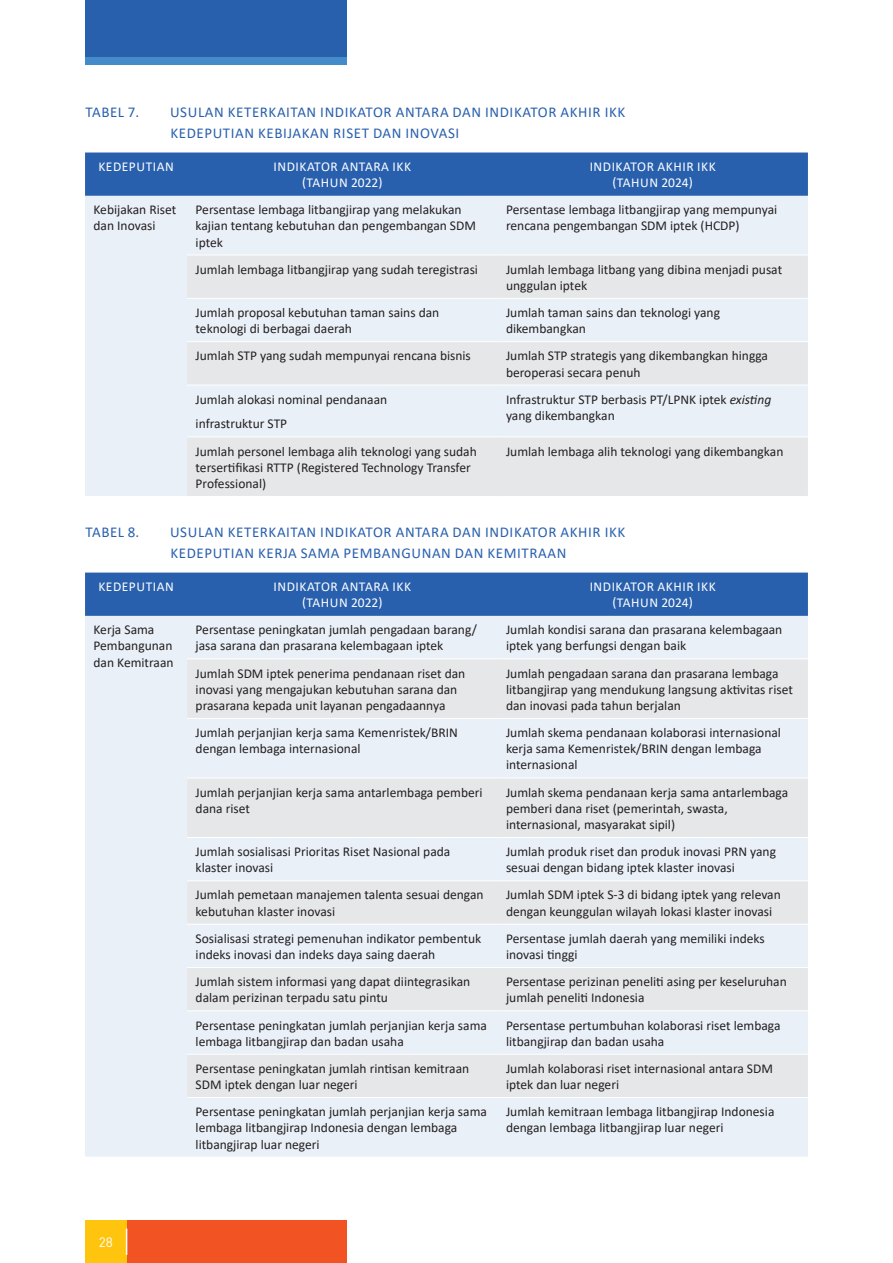
<style>
.page{position:relative;width:893px;height:1263px;background:#fff}
.page>*{position:absolute;margin:0;border:0;box-sizing:border-box;transform-origin:0 0}
.t1{font:15px/21px "Calibri";letter-spacing:.04em;color:#2960ad}
.t2{font:13.5px/16.2px "Calibri";color:#231f20}
.t3{font:13.5px/16.2px "Calibri";letter-spacing:.04em;color:#fff;text-align:center}
.t4{font:13.5px "DIN Pro";color:#fff}
.s1{font-style:italic}
</style>
<div class="page">
<div style="left:85px;top:0;width:262px;height:57px;background:#2960ad"></div>
<div style="left:85px;top:57px;width:262px;height:8px;background:#448bca"></div>
<div style="left:127px;top:1220px;width:220px;height:43px;background:#f15422"></div>
<div style="left:85px;top:1220px;width:42px;height:43px;background:#fec40e"></div>
<svg style="left:126px;top:1228px;width:1px;height:27px"></svg>
<div style="left:85px;top:153px;width:723px;height:43px;background:#2960ad"></div>
<div style="left:85px;top:196px;width:723px;height:300px;background:#eaf0f8"></div>
<svg style="left:187px;top:256px;width:621px;height:240px;background:#e7eaee"></svg>
<hr style="left:187px;top:255px;width:310px;height:1px;background:#fff">
<hr style="left:497px;top:255px;width:311px;height:1px;background:#fff">
<hr style="left:187px;top:298px;width:310px;height:1px;background:#fff">
<hr style="left:497px;top:298px;width:311px;height:1px;background:#fff">
<hr style="left:187px;top:341px;width:310px;height:1px;background:#fff">
<hr style="left:497px;top:341px;width:311px;height:1px;background:#fff">
<hr style="left:187px;top:385px;width:310px;height:1px;background:#fff">
<hr style="left:497px;top:385px;width:311px;height:1px;background:#fff">
<hr style="left:187px;top:436px;width:310px;height:1px;background:#fff">
<hr style="left:497px;top:436px;width:311px;height:1px;background:#fff">
<div style="left:85px;top:573px;width:723px;height:43px;background:#2960ad"></div>
<div style="left:85px;top:616px;width:723px;height:541px;background:#eaf0f8"></div>
<svg style="left:187px;top:659px;width:621px;height:438px;background:#e7eaef"></svg>
<hr style="left:187px;top:658px;width:310px;height:1px;background:#fff">
<hr style="left:497px;top:658px;width:311px;height:1px;background:#fff">
<hr style="left:187px;top:718px;width:310px;height:1px;background:#fff">
<hr style="left:497px;top:718px;width:311px;height:1px;background:#fff">
<hr style="left:187px;top:777px;width:310px;height:1px;background:#fff">
<hr style="left:497px;top:777px;width:311px;height:1px;background:#fff">
<hr style="left:187px;top:837px;width:310px;height:1px;background:#fff">
<hr style="left:497px;top:837px;width:311px;height:1px;background:#fff">
<hr style="left:187px;top:880px;width:310px;height:1px;background:#fff">
<hr style="left:497px;top:880px;width:311px;height:1px;background:#fff">
<hr style="left:187px;top:924px;width:310px;height:1px;background:#fff">
<hr style="left:497px;top:924px;width:311px;height:1px;background:#fff">
<hr style="left:187px;top:967px;width:310px;height:1px;background:#fff">
<hr style="left:497px;top:967px;width:311px;height:1px;background:#fff">
<hr style="left:187px;top:1010px;width:310px;height:1px;background:#fff">
<hr style="left:497px;top:1010px;width:311px;height:1px;background:#fff">
<hr style="left:187px;top:1054px;width:310px;height:1px;background:#fff">
<hr style="left:497px;top:1054px;width:311px;height:1px;background:#fff">
<hr style="left:187px;top:1097px;width:310px;height:1px;background:#fff">
<hr style="left:497px;top:1097px;width:311px;height:1px;background:#fff">
<p class="t1" style="left:85px;top:101px;width:56px">TABEL 7.</p>
<p class="t1" style="left:170px;top:101px;width:457px">USULAN KETERKAITAN INDIKATOR ANTARA DAN INDIKATOR AKHIR IKK<br>KEDEPUTIAN KEBIJAKAN RISET DAN INOVASI</p>
<p class="t3" style="left:98px;top:158px;width:77px">KEDEPUTIAN</p>
<p class="t3" style="left:274px;top:158px;width:139px">INDIKATOR ANTARA IKK (TAHUN 2022)</p>
<p class="t3" style="left:590px;top:158px;width:128px">INDIKATOR AKHIR IKK (TAHUN 2024)</p>
<p class="t2" style="left:94px;top:201px;width:84px">Kebijakan Riset dan Inovasi</p>
<p class="t2" style="left:196px;top:201px;width:282px">Persentase lembaga litbangjirap yang melakukan kajian tentang kebutuhan dan pengembangan SDM iptek</p>
<p class="t2" style="left:506px;top:201px;width:273px">Persentase lembaga litbangjirap yang mempunyai rencana pengembangan SDM iptek (HCDP)</p>
<p class="t2" style="left:196px;top:261px;width:284px">Jumlah lembaga litbangjirap yang sudah teregistrasi</p>
<p class="t2" style="left:506px;top:261px;width:278px">Jumlah lembaga litbang yang dibina menjadi pusat unggulan iptek</p>
<p class="t2" style="left:196px;top:304px;width:245px">Jumlah proposal kebutuhan taman sains dan teknologi di berbagai daerah</p>
<p class="t2" style="left:506px;top:304px;width:216px">Jumlah taman sains dan teknologi yang dikembangkan</p>
<p class="t2" style="left:196px;top:347px;width:277px">Jumlah STP yang sudah mempunyai rencana bisnis</p>
<p class="t2" style="left:506px;top:347px;width:264px">Jumlah STP strategis yang dikembangkan hingga beroperasi secara penuh</p>
<p class="t2" style="left:196px;top:386px;width:193px;line-height:24.8px">Jumlah alokasi nominal pendanaan infrastruktur STP</p>
<p class="t2" style="left:506px;top:391px;width:267px">Infrastruktur STP berbasis PT/LPNK iptek <span class="s1">existing </span>yang dikembangkan</p>
<p class="t2" style="left:196px;top:443px;width:283px">Jumlah personel lembaga alih teknologi yang sudah tersertifikasi RTTP (Registered Technology Transfer<br>Professional)</p>
<p class="t2" style="left:506px;top:443px;width:279px">Jumlah lembaga alih teknologi yang dikembangkan</p>
<p class="t1" style="left:85px;top:521px;width:56px">TABEL 8.</p>
<p class="t1" style="left:170px;top:521px;width:457px">USULAN KETERKAITAN INDIKATOR ANTARA DAN INDIKATOR AKHIR IKK<br>KEDEPUTIAN KERJA SAMA PEMBANGUNAN DAN KEMITRAAN</p>
<p class="t3" style="left:98px;top:578px;width:77px">KEDEPUTIAN</p>
<p class="t3" style="left:274px;top:578px;width:139px">INDIKATOR ANTARA IKK (TAHUN 2022)</p>
<p class="t3" style="left:590px;top:578px;width:128px">INDIKATOR AKHIR IKK (TAHUN 2024)</p>
<p class="t2" style="left:94px;top:621px;width:82px">Kerja Sama<br>Pembangunan dan Kemitraan</p>
<p class="t2" style="left:196px;top:621px;width:283px">Persentase peningkatan jumlah pengadaan barang/ jasa sarana dan prasarana kelembagaan iptek</p>
<p class="t2" style="left:506px;top:621px;width:278px">Jumlah kondisi sarana dan prasarana kelembagaan iptek yang berfungsi dengan baik</p>
<p class="t2" style="left:196px;top:665px;width:271px">Jumlah SDM iptek penerima pendanaan riset dan inovasi yang mengajukan kebutuhan sarana dan prasarana kepada unit layanan pengadaannya</p>
<p class="t2" style="left:506px;top:665px;width:288px">Jumlah pengadaan sarana dan prasarana lembaga litbangjirap yang mendukung langsung aktivitas riset dan inovasi pada tahun berjalan</p>
<p class="t2" style="left:196px;top:724px;width:264px">Jumlah perjanjian kerja sama Kemenristek/BRIN dengan lembaga internasional</p>
<p class="t2" style="left:506px;top:724px;width:276px">Jumlah skema pendanaan kolaborasi internasional kerja sama Kemenristek/BRIN dengan lembaga internasional</p>
<p class="t2" style="left:196px;top:784px;width:289px">Jumlah perjanjian kerja sama antarlembaga pemberi dana riset</p>
<p class="t2" style="left:506px;top:784px;width:284px">Jumlah skema pendanaan kerja sama antarlembaga pemberi dana riset (pemerintah, swasta, internasional, masyarakat sipil)</p>
<p class="t2" style="left:196px;top:843px;width:256px">Jumlah sosialisasi Prioritas Riset Nasional pada klaster inovasi</p>
<p class="t2" style="left:506px;top:843px;width:271px">Jumlah produk riset dan produk inovasi PRN yang sesuai dengan bidang iptek klaster inovasi</p>
<p class="t2" style="left:196px;top:886px;width:289px">Jumlah pemetaan manajemen talenta sesuai dengan kebutuhan klaster inovasi</p>
<p class="t2" style="left:506px;top:886px;width:276px">Jumlah SDM iptek S-3 di bidang iptek yang relevan dengan keunggulan wilayah lokasi klaster inovasi</p>
<p class="t2" style="left:196px;top:930px;width:287px">Sosialisasi strategi pemenuhan indikator pembentuk indeks inovasi dan indeks daya saing daerah</p>
<p class="t2" style="left:506px;top:930px;width:260px">Persentase jumlah daerah yang memiliki indeks inovasi tinggi</p>
<p class="t2" style="left:196px;top:973px;width:276px">Jumlah sistem informasi yang dapat diintegrasikan dalam perizinan terpadu satu pintu</p>
<p class="t2" style="left:506px;top:973px;width:282px">Persentase perizinan peneliti asing per keseluruhan jumlah peneliti Indonesia</p>
<p class="t2" style="left:196px;top:1016px;width:293px">Persentase peningkatan jumlah perjanjian kerja sama lembaga litbangjirap dan badan usaha</p>
<p class="t2" style="left:506px;top:1016px;width:276px">Persentase pertumbuhan kolaborasi riset lembaga litbangjirap dan badan usaha</p>
<p class="t2" style="left:196px;top:1060px;width:275px">Persentase peningkatan jumlah rintisan kemitraan<br>SDM iptek dengan luar negeri</p>
<p class="t2" style="left:506px;top:1060px;width:268px">Jumlah kolaborasi riset internasional antara SDM iptek dan luar negeri</p>
<p class="t2" style="left:196px;top:1103px;width:293px">Persentase peningkatan jumlah perjanjian kerja sama lembaga litbangjirap Indonesia dengan lembaga litbangjirap luar negeri</p>
<p class="t2" style="left:506px;top:1103px;width:270px">Jumlah kemitraan lembaga litbangjirap Indonesia dengan lembaga litbangjirap luar negeri</p>
<p class="t4" style="left:99px;top:1233px;width:16px">28</p>
</div>
